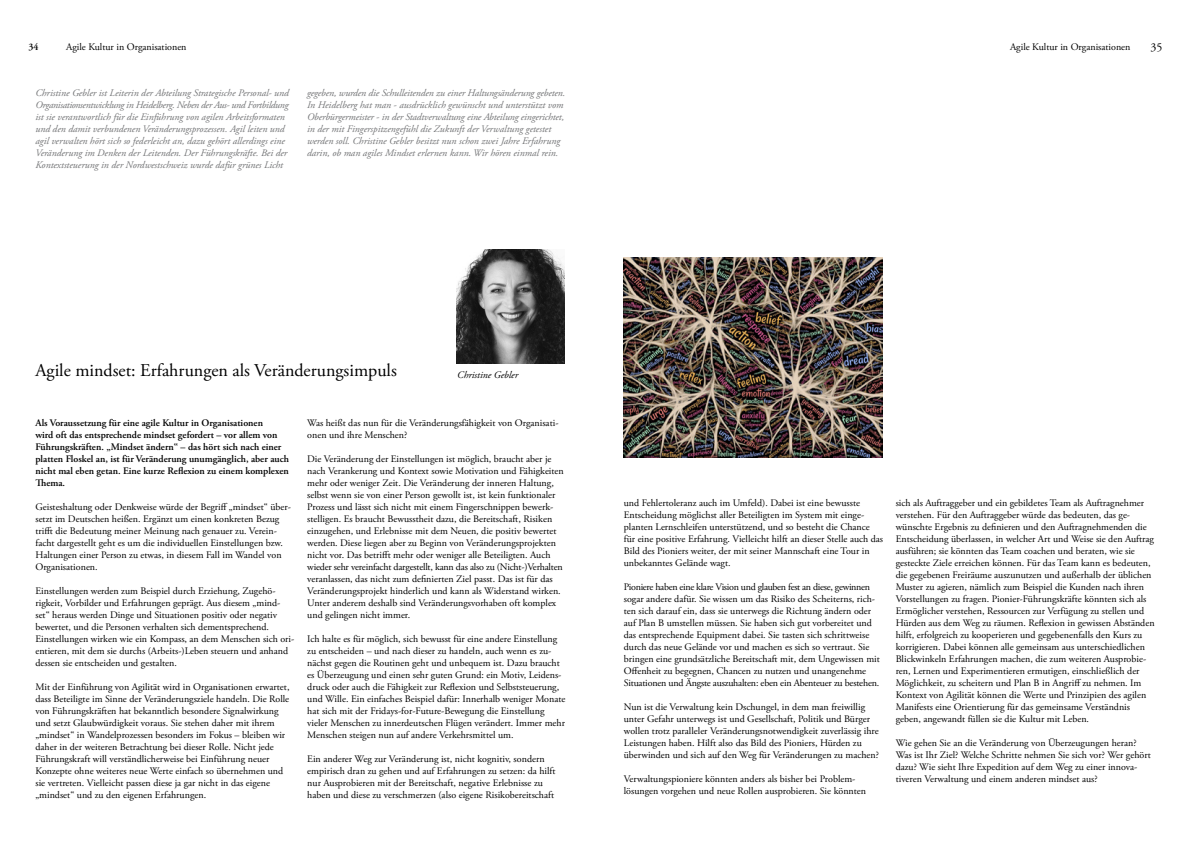
<style>
.page{position:relative;width:1191px;height:842px;background:#fff}
.page>*{position:absolute;margin:0;border:0;box-sizing:border-box;transform-origin:0 0}
.t1{font:18px "Adobe Garamond Pro";color:#000}
.t2{font:12px "Adobe Garamond Pro";color:#000}
.t3{font:10px/12px "Adobe Garamond Pro";color:#000}
.t4{font:italic 10px/12px "Adobe Garamond Pro";color:#727375}
.t5{font:600 10px/12px "Adobe Garamond Pro";color:#000}
.t6{font:italic 10px "Adobe Garamond Pro";color:#000}
</style>
<div class="page">
<img style="left:456px;top:249px;width:108px;height:115px">
<img style="left:624px;top:258px;width:258px;height:200px">
<p class="t3" style="left:66px;top:41px;width:122px">Agile Kultur in Organisationen</p>
<p class="t3" style="left:1010px;top:41px;width:122px">Agile Kultur in Organisationen</p>
<p class="t5" style="left:28px;top:41px;width:11px">34</p>
<p class="t2" style="left:1150px;top:40px;width:12px">35</p>
<p class="t4" style="left:35px;top:87px;width:255px">Christine Gebler ist Leiterin der Abteilung Strategische Personal- und Organisationsentwicklung in Heidelberg. Neben der Aus- und Fortbildung ist sie verantwortlich für die Einführung von agilen Arbeitsformaten und den damit verbundenen Veränderungsprozessen. Agil leiten und agil verwalten hört sich so federleicht an, dazu gehört allerdings eine Veränderung im Denken der Leitenden. Der Führungskräfte. Bei der Kontextsteuerung in der Nordwestschweiz wurde dafür grünes Licht</p>
<p class="t4" style="left:307px;top:87px;width:260px">gegeben, wurden die Schulleitenden zu einer Haltungsänderung gebeten.<br>In Heidelberg hat man - ausdrücklich gewünscht und unterstützt vom Oberbürgermeister - in der Stadtverwaltung eine Abteilung eingerichtet, in der mit Fingerspitzengefühl die Zukunft der Verwaltung getestet werden soll. Christine Gebler besitzt nun schon zwei Jahre Erfahrung darin, ob man agiles Mindset erlernen kann. Wir hören einmal rein.</p>
<h1 class="t1" style="left:35px;top:359px;width:363px">Agile mindset: Erfahrungen als Veränderungsimpuls</h1>
<p class="t6" style="left:457px;top:369px;width:62px">Christine Gebler</p>
<p class="t5" style="left:35px;top:417px;width:255px">Als Voraussetzung für eine agile Kultur in Organisationen<br>wird oft das entsprechende mindset gefordert – vor allem von Führungskräften. „Mindset ändern“ – das hört sich nach einer platten Floskel an, ist für Veränderung unumgänglich, aber auch nicht mal eben getan. Eine kurze Reflexion zu einem komplexen Thema.</p>
<p class="t3" style="left:35px;top:501px;width:257px">Geisteshaltung oder Denkweise würde der Begriff „mindset“ über&shy;setzt im Deutschen heißen. Ergänzt um einen konkreten Bezug trifft die Bedeutung meiner Meinung nach genauer zu. Verein&shy;facht dargestellt geht es um die individuellen Einstellungen bzw.<br>Haltungen einer Person zu etwas, in diesem Fall im Wandel von Organisationen.</p>
<p class="t3" style="left:35px;top:585px;width:260px">Einstellungen werden zum Beispiel durch Erziehung, Zugehö&shy;rigkeit, Vorbilder und Erfahrungen geprägt. Aus diesem „mind&shy;set“ heraus werden Dinge und Situationen positiv oder negativ bewertet, und die Personen verhalten sich dementsprechend.<br>Einstellungen wirken wie ein Kompass, an dem Menschen sich ori&shy;entieren, mit dem sie durchs (Arbeits-)Leben steuern und anhand dessen sie entscheiden und gestalten.</p>
<p class="t3" style="left:35px;top:681px;width:255px">Mit der Einführung von Agilität wird in Organisationen erwartet, dass Beteiligte im Sinne der Veränderungsziele handeln. Die Rolle von Führungskräften hat bekanntlich besondere Signalwirkung und setzt Glaubwürdigkeit voraus. Sie stehen daher mit ihrem „mindset“ in Wandelprozessen besonders im Fokus – bleiben wir daher in der weiteren Betrachtung bei dieser Rolle. Nicht jede Führungskraft will verständlicherweise bei Einführung neuer Konzepte ohne weiteres neue Werte einfach so übernehmen und sie vertreten. Vielleicht passen diese ja gar nicht in das eigene „mindset“ und zu den eigenen Erfahrungen.</p>
<p class="t3" style="left:307px;top:417px;width:253px">Was heißt das nun für die Veränderungsfähigkeit von Organisati&shy;onen und ihre Menschen?</p>
<p class="t3" style="left:307px;top:453px;width:258px">Die Veränderung der Einstellungen ist möglich, braucht aber je nach Verankerung und Kontext sowie Motivation und Fähigkeiten mehr oder weniger Zeit. Die Veränderung der inneren Haltung, selbst wenn sie von einer Person gewollt ist, ist kein funktionaler Prozess und lässt sich nicht mit einem Fingerschnippen bewerk&shy;stelligen. Es braucht Bewusstheit dazu, die Bereitschaft, Risiken einzugehen, und Erlebnisse mit dem Neuen, die positiv bewertet werden. Diese liegen aber zu Beginn von Veränderungsprojekten nicht vor. Das betrifft mehr oder weniger alle Beteiligten. Auch wieder sehr vereinfacht dargestellt, kann das also zu (Nicht-)Verhalten veranlassen, das nicht zum definierten Ziel passt. Das ist für das Veränderungsprojekt hinderlich und kann als Widerstand wirken.<br>Unter anderem deshalb sind Veränderungsvorhaben oft komplex und gelingen nicht immer.</p>
<p class="t3" style="left:307px;top:633px;width:260px">Ich halte es für möglich, sich bewusst für eine andere Einstellung zu entscheiden – und nach dieser zu handeln, auch wenn es zu&shy;nächst gegen die Routinen geht und unbequem ist. Dazu braucht es Überzeugung und einen sehr guten Grund: ein Motiv, Leidens&shy;druck oder auch die Fähigkeit zur Reflexion und Selbststeuerung, und Wille. Ein einfaches Beispiel dafür: Innerhalb weniger Monate hat sich mit der Fridays-for-Future-Bewegung die Einstellung vieler Menschen zu innerdeutschen Flügen verändert. Immer mehr Menschen steigen nun auf andere Verkehrsmittel um.</p>
<p class="t3" style="left:307px;top:753px;width:250px">Ein anderer Weg zur Veränderung ist, nicht kognitiv, sondern empirisch dran zu gehen und auf Erfahrungen zu setzen: da hilft nur Ausprobieren mit der Bereitschaft, negative Erlebnisse zu haben und diese zu verschmerzen (also eigene Risikobereitschaft</p>
<p class="t3" style="left:624px;top:497px;width:261px">und Fehlertoleranz auch im Umfeld). Dabei ist eine bewusste Entscheidung möglichst aller Beteiligten im System mit einge&shy;planten Lernschleifen unterstützend, und so besteht die Chance für eine positive Erfahrung. Vielleicht hilft an dieser Stelle auch das Bild des Pioniers weiter, der mit seiner Mannschaft eine Tour in unbekanntes Gelände wagt.</p>
<p class="t3" style="left:624px;top:581px;width:257px">Pioniere haben eine klare Vision und glauben fest an diese, gewinnen sogar andere dafür. Sie wissen um das Risiko des Scheiterns, rich&shy;ten sich darauf ein, dass sie unterwegs die Richtung ändern oder auf Plan B umstellen müssen. Sie haben sich gut vorbereitet und das entsprechende Equipment dabei. Sie tasten sich schrittweise durch das neue Gelände vor und machen es sich so vertraut. Sie bringen eine grundsätzliche Bereitschaft mit, dem Ungewissen mit Offenheit zu begegnen, Chancen zu nutzen und unangenehme Situationen und Ängste auszuhalten: eben ein Abenteuer zu bestehen.</p>
<p class="t3" style="left:624px;top:701px;width:257px">Nun ist die Verwaltung kein Dschungel, in dem man freiwillig unter Gefahr unterwegs ist und Gesellschaft, Politik und Bürger wollen trotz paralleler Veränderungsnotwendigkeit zuverlässig ihre Leistungen haben. Hilft also das Bild des Pioniers, Hürden zu überwinden und sich auf den Weg für Veränderungen zu machen?</p>
<p class="t3" style="left:624px;top:773px;width:244px">Verwaltungspioniere könnten anders als bisher bei Problem&shy;lösungen vorgehen und neue Rollen ausprobieren. Sie könnten</p>
<p class="t3" style="left:895px;top:497px;width:260px">sich als Auftraggeber und ein gebildetes Team als Auftragnehmer verstehen. Für den Auftraggeber würde das bedeuten, das ge&shy;wünschte Ergebnis zu definieren und den Auftragnehmenden die Entscheidung überlassen, in welcher Art und Weise sie den Auftrag ausführen; sie könnten das Team coachen und beraten, wie sie gesteckte Ziele erreichen können. Für das Team kann es bedeuten, die gegebenen Freiräume auszunutzen und außerhalb der üblichen Muster zu agieren, nämlich zum Beispiel die Kunden nach ihren Vorstellungen zu fragen. Pionier-Führungskräfte könnten sich als Ermöglicher verstehen, Ressourcen zur Verfügung zu stellen und Hürden aus dem Weg zu räumen. Reflexion in gewissen Abständen hilft, erfolgreich zu kooperieren und gegebenenfalls den Kurs zu korrigieren. Dabei können alle gemeinsam aus unterschiedlichen Blickwinkeln Erfahrungen machen, die zum weiteren Ausprobie&shy;ren, Lernen und Experimentieren ermutigen, einschließlich der Möglichkeit, zu scheitern und Plan B in Angriff zu nehmen. Im Kontext von Agilität können die Werte und Prinzipien des agilen Manifests eine Orientierung für das gemeinsame Verständnis geben, angewandt füllen sie die Kultur mit Leben.</p>
<p class="t3" style="left:895px;top:737px;width:257px">Wie gehen Sie an die Veränderung von Überzeugungen heran?<br>Was ist Ihr Ziel? Welche Schritte nehmen Sie sich vor? Wer gehört dazu? Wie sieht Ihre Expedition auf dem Weg zu einer innova&shy;tiveren Verwaltung und einem anderen mindset aus?</p>
</div>
